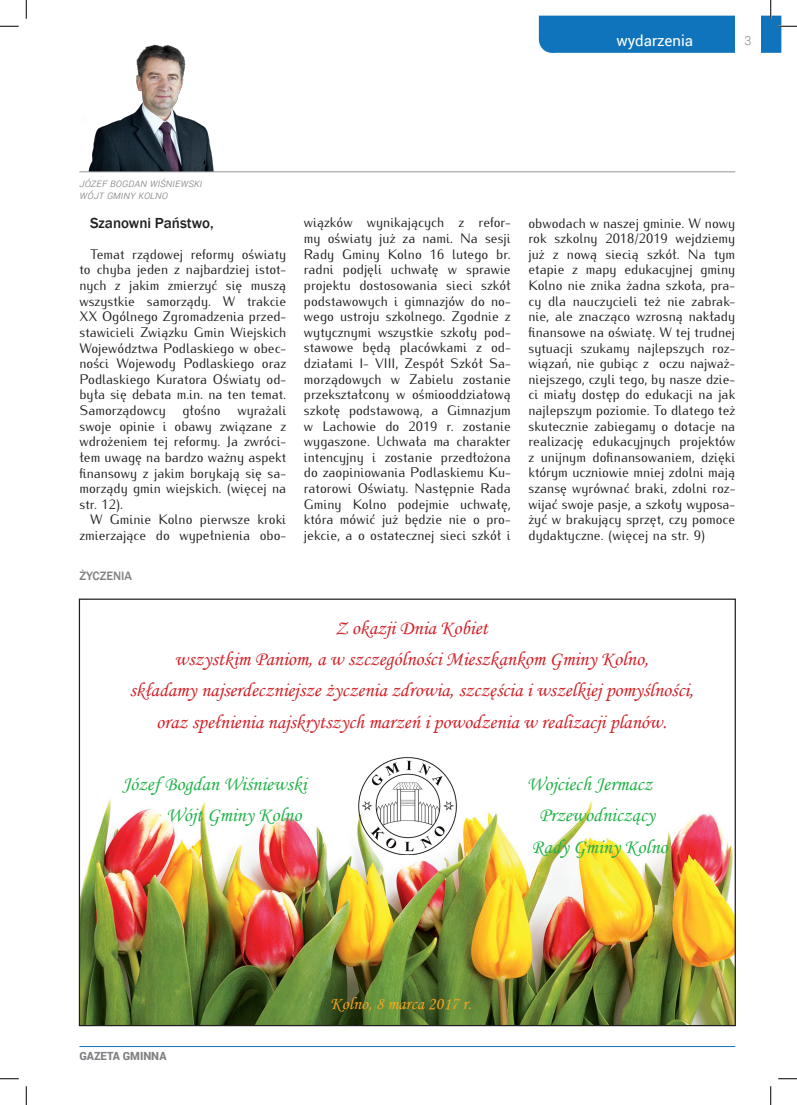
<style>
.page{position:relative;width:797px;height:1105px;background:#fff}
.page>*{position:absolute;margin:0;border:0;box-sizing:border-box;transform-origin:0 0}
.t1{font:20px/31.2px "Monotype Corsiva";color:#d1232a;text-align:center}
.t2{font:20px/31.2px "Monotype Corsiva";color:#23b24b;text-align:center}
.t3{font:17.5px "Monotype Corsiva";color:#f9a51b}
.t4{font:500 15px "Franklin Gothic";color:#231f20}
.t5{font:15px "Roboto";color:#fff}
.t6{font:13.75px/15.6px "Iwona";color:#231f20;text-align:justify}
.t7{font:500 12.5px "Franklin Gothic";color:#808285}
.t8{font:300 12.5px "Roboto";color:#808285}
.t9{font:italic 300 11.25px/12.5px "Roboto";color:#808285}
.t10{font:900 11.25px "Roboto";color:#808285}
</style>
<div class="page">
<hr style="left:79px;top:1046px;width:656px;height:1px;background:#1074bc">
<img style="left:88px;top:44px;width:126px;height:127px">
<hr style="left:79px;top:171px;width:656px;height:1px;background:#939598">
<img style="left:81px;top:798px;width:653px;height:226px">
<img style="left:354px;top:757px;width:110px;height:98px">
<svg style="left:0;top:25px;width:19px;height:2px"></svg>
<svg style="left:0;top:1078px;width:19px;height:1px"></svg>
<svg style="left:778px;top:1078px;width:19px;height:1px"></svg>
<svg style="left:25px;top:0;width:2px;height:19px"></svg>
<svg style="left:25px;top:1086px;width:2px;height:19px"></svg>
<svg style="left:539px;top:0;width:258px;height:53px"></svg>
<svg style="left:770px;top:1086px;width:1px;height:19px"></svg>
<p class="t5" style="left:616px;top:30px;width:78px">wydarzenia</p>
<p class="t8" style="left:744px;top:32px;width:8px">3</p>
<p class="t9" style="left:79px;top:176px;width:124px">Józef bogdan wiśniewski<br>Wójt gminy kolno</p>
<p class="t4" style="left:90px;top:213px;width:125px">Szanowni Państwo,</p>
<p class="t6" style="left:79px;top:245px;width:208px;text-indent:11px">Temat rządowej reformy oświaty to chyba jeden z najbardziej istot&shy;nych z jakim zmierzyć się muszą wszystkie samorządy. W trakcie XX Ogólnego Zgromadzenia przed&shy;stawicieli Związku Gmin Wiejskich Województwa Podlaskiego w obec&shy;ności Wojewody Podlaskiego oraz Podlaskiego Kuratora Oświaty od&shy;była się debata m.in. na ten temat.<br>Samorządowcy głośno wyrażali swoje opinie i obawy związane z wdrożeniem tej reformy. Ja zwróci&shy;łem uwagę na bardzo ważny aspekt finansowy z jakim borykają się sa&shy;morządy gmin wiejskich. (więcej na str. 12).</p>
<p class="t6" style="left:79px;top:511px;width:208px;text-align:right">W Gminie Kolno pierwsze kroki zmierzające do wypełnienia obo-</p>
<p class="t7" style="left:79px;top:568px;width:54px">życzenia</p>
<p class="t6" style="left:304px;top:214px;width:208px">wiązków wynikających z refor&shy;my oświaty już za nami. Na sesji Rady Gminy Kolno 16 lutego br. radni podjęli uchwałę w sprawie projektu dostosowania sieci szkół podstawowych i gimnazjów do no&shy;wego ustroju szkolnego. Zgodnie z wytycznymi wszystkie szkoły pod&shy;stawowe będą placówkami z od&shy;działami I- VIII, Zespół Szkół Sa&shy;morządowych w Zabielu zostanie przekształcony w ośmiooddziałową szkołę podstawową, a Gimnazjum w Lachowie do 2019 r. zostanie wygaszone. Uchwała ma charakter intencyjny i zostanie przedłożona do zaopiniowania Podlaskiemu Ku&shy;ratorowi Oświaty. Następnie Rada Gminy Kolno podejmie uchwałę, która mówić już będzie nie o pro&shy;jekcie, a o ostatecznej sieci szkół i</p>
<p class="t6" style="left:528px;top:214px;width:208px">obwodach w naszej gminie. W nowy rok szkolny 2018/2019 wejdziemy już z nową siecią szkół. Na tym etapie z mapy edukacyjnej gminy Kolno nie znika żadna szkoła, pra&shy;cy dla nauczycieli też nie zabrak&shy;nie, ale znacząco wzrosną nakłady finansowe na oświatę. W tej trudnej sytuacji szukamy najlepszych roz&shy;wiązań, nie gubiąc z oczu najważ&shy;niejszego, czyli tego, by nasze dzie&shy;ci miały dostęp do edukacji na jak najlepszym poziomie. To dlatego też skutecznie zabiegamy o dotacje na realizację edukacyjnych projektów z unijnym dofinansowaniem, dzięki którym uczniowie mniej zdolni mają szansę wyrównać braki, zdolni roz&shy;wijać swoje pasje, a szkoły wyposa&shy;żyć w brakujący sprzęt, czy pomoce dydaktyczne. (więcej na str. 9)</p>
<p class="t1" style="left:129px;top:612px;width:565px">Z okazji Dnia Kobiet<br>wszystkim Paniom, a w szczególności Mieszkankom Gminy Kolno,<br>składamy najserdeczniejsze życzenia zdrowia, szczęścia i wszelkiej pomyślności, oraz spełnienia najskrytszych marzeń i powodzenia w realizacji planów.</p>
<h1 class="t2" style="left:122px;top:768px;width:186px">Józef Bogdan Wiśniewski</h1>
<h1 class="t2" style="left:527px;top:768px;width:127px">Wojciech Jermacz</h1>
<h1 class="t2" style="left:166px;top:800px;width:137px">Wójt Gminy Kolno</h1>
<h1 class="t2" style="left:531px;top:800px;width:137px">Przewodniczący<br>Rady Gminy Kolno</h1>
<p class="t10" style="left:79px;top:1047px;width:89px">GAZETA GMINNA</p>
<p class="t3" style="left:330px;top:993px;width:143px">Kolno, 8 marca 2017 r.</p>
</div>
